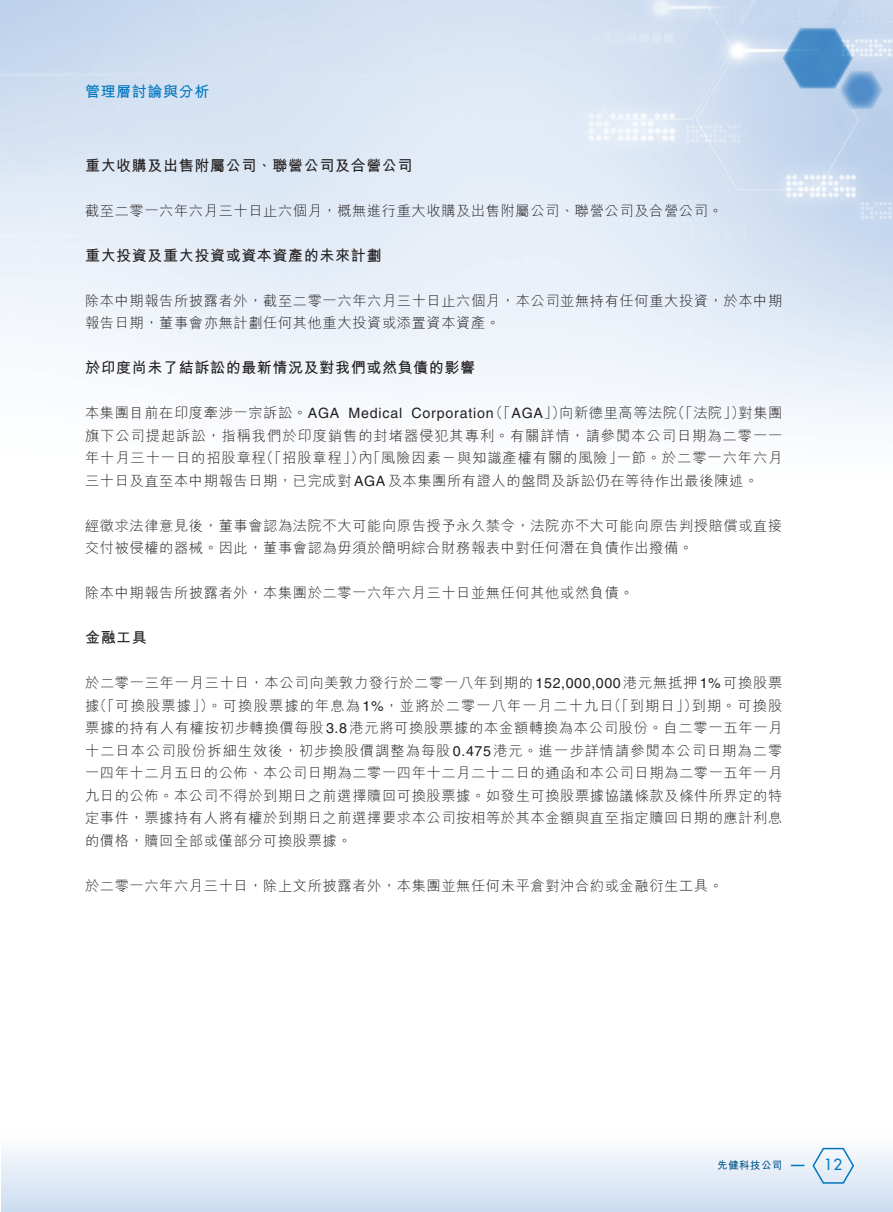
<style>
.page{position:relative;width:893px;height:1212px;background:#fff}
.page>*{position:absolute;margin:0;border:0;box-sizing:border-box;transform-origin:0 0}
._3__標題{font:700 15px "M Hei HK";letter-spacing:.04em;color:#231f20}
.t1{font:700 15px "M Hei HK";letter-spacing:.04em;color:#0077c0}
.t2{font:500 15px "Futura Std";color:#0077c0}
._1__內文{font:300 14.25px/22.5px "M Hei HK";letter-spacing:.04em;color:#231f20}
._1__內文-2{font:300 14.25px "M Hei HK";letter-spacing:.065em;color:#231f20}
._1__內文-3{font:300 14.25px "M Hei HK";letter-spacing:.08em;color:#231f20}
._1__內文-4{font:14.25px "Helvetica LT Std";letter-spacing:.055em;color:#231f20}
.t3{font:700 10.5px "M Hei HK";letter-spacing:.04em;color:#005389}
.s1{font-family:"Helvetica LT Std";font-weight:400}
</style>
<div class="page">
<svg style="left:782px;top:28px;width:101px;height:81px;background:#88b2db"></svg>
<div style="left:1px;top:1132px;width:892px;height:80px;background:linear-gradient(to bottom,#fff,#cddcf1)"></div>
<svg style="left:812px;top:1146px;width:43px;height:38px"></svg>
<svg style="left:791px;top:1165px;width:13px;height:1px"></svg>
<p class="t1" style="left:85px;top:81px;width:126px">管理層討論與分析</p>
<p class="_3__標題" style="left:85px;top:154px;width:329px">重大收購及出售附屬公司、聯營公司及合營公司</p>
<p class="_1__內文" style="left:85px;top:199px;width:639px">截至二零一六年六月三十日止六個月，概無進行重大收購及出售附屬公司、聯營公司及合營公司。</p>
<p class="_3__標題" style="left:85px;top:244px;width:298px">重大投資及重大投資或資本資產的未來計劃</p>
<p class="_1__內文" style="left:85px;top:289px;width:699px">除本中期報告所披露者外，截至二零一六年六月三十日止六個月，本公司並無持有任何重大投資，於本中期報告日期，董事會亦無計劃任何其他重大投資或添置資本資產。</p>
<p class="_3__標題" style="left:85px;top:357px;width:392px">於印度尚未了結訴訟的最新情況及對我們或然負債的影響</p>
<p class="_1__內文" style="left:738px;top:402px;width:45px">對集團</p>
<p class="_1__內文" style="left:559px;top:402px;width:120px">向新德里高等法院</p>
<p class="_1__內文" style="left:489px;top:402px;width:78px">（「<span class="s1">AGA</span>」）</p>
<p class="_1__內文" style="left:671px;top:402px;width:76px">（「法院」）</p>
<p class="_1__內文" style="left:85px;top:402px;width:256px">本集團目前在印度牽涉一宗訴訟。<span class="s1">AGA</span></p>
<p class="_1__內文-2" style="left:85px;top:428px;width:699px">旗下公司提起訴訟，指稱我們於印度銷售的封堵器侵犯其專利。有關詳情，請參閱本公司日期為二零一一</p>
<p class="_1__內文-2" style="left:617px;top:451px;width:167px">一節。於二零一六年六月</p>
<p class="_1__內文-4" style="left:411px;top:405px;width:84px">Corporation</p>
<p class="_1__內文-4" style="left:349px;top:405px;width:55px">Medical</p>
<p class="_1__內文" style="left:260px;top:447px;width:107px">（「招股章程」）</p>
<p class="_1__內文" style="left:85px;top:447px;width:675px">年十月三十一日的招股章程<br>三十日及直至本中期報告日期，已完成對<span class="s1">AGA</span>及本集團所有證人的盤問及訴訟仍在等待作出最後陳述。</p>
<p class="_1__內文" style="left:85px;top:514px;width:699px">經徵求法律意見後，董事會認為法院不大可能向原告授予永久禁令，法院亦不大可能向原告判授賠償或直接交付被侵權的器械。因此，董事會認為毋須於簡明綜合財務報表中對任何潛在負債作出撥備。</p>
<p class="_1__內文" style="left:85px;top:582px;width:550px">除本中期報告所披露者外，本集團於二零一六年六月三十日並無任何其他或然負債。</p>
<p class="_3__標題" style="left:85px;top:627px;width:63px">金融工具</p>
<p class="_1__內文" style="left:85px;top:672px;width:699px;text-align:right">於二零一三年一月三十日，本公司向美敦力發行於二零一八年到期的<span class="s1">152,000,000</span> 港元無抵押<span class="s1">1%</span> 可換股票到期。可換股</p>
<p class="_1__內文-2" style="left:359px;top:451px;width:266px">「內風險因素－與知識產權有關的風險」</p>
<p class="_1__內文-3" style="left:93px;top:698px;width:522px">（「可換股票據」）。可換股票據的年息為<span class="s1">1%</span>，並將於二零一八年一月二十九日</p>
<p class="_1__內文" style="left:607px;top:694px;width:92px">（「到期日」）</p>
<p class="_1__內文" style="left:85px;top:694px;width:699px">據<br>票據的持有人有權按初步轉換價每股<span class="s1">3.8</span>港元將可換股票據的本金額轉換為本公司股份。自二零一五年一月十二日本公司股份拆細生效後，初步換股價調整為每股<span class="s1">0.475</span>港元。進一步詳情請參閱本公司日期為二零一四年十二月五日的公佈、本公司日期為二零一四年十二月二十二日的通函和本公司日期為二零一五年一月九日的公佈。本公司不得於到期日之前選擇贖回可換股票據。如發生可換股票據協議條款及條件所界定的特定事件，票據持有人將有權於到期日之前選擇要求本公司按相等於其本金額與直至指定贖回日期的應計利息的價格，贖回全部或僅部分可換股票據。</p>
<p class="_1__內文" style="left:85px;top:874px;width:639px">於二零一六年六月三十日，除上文所披露者外，本集團並無任何未平倉對沖合約或金融衍生工具。</p>
<p class="t3" style="left:717px;top:1158px;width:67px">先健科技公司</p>
<p class="t2" style="left:824px;top:1155px;width:19px">12</p>
</div>
